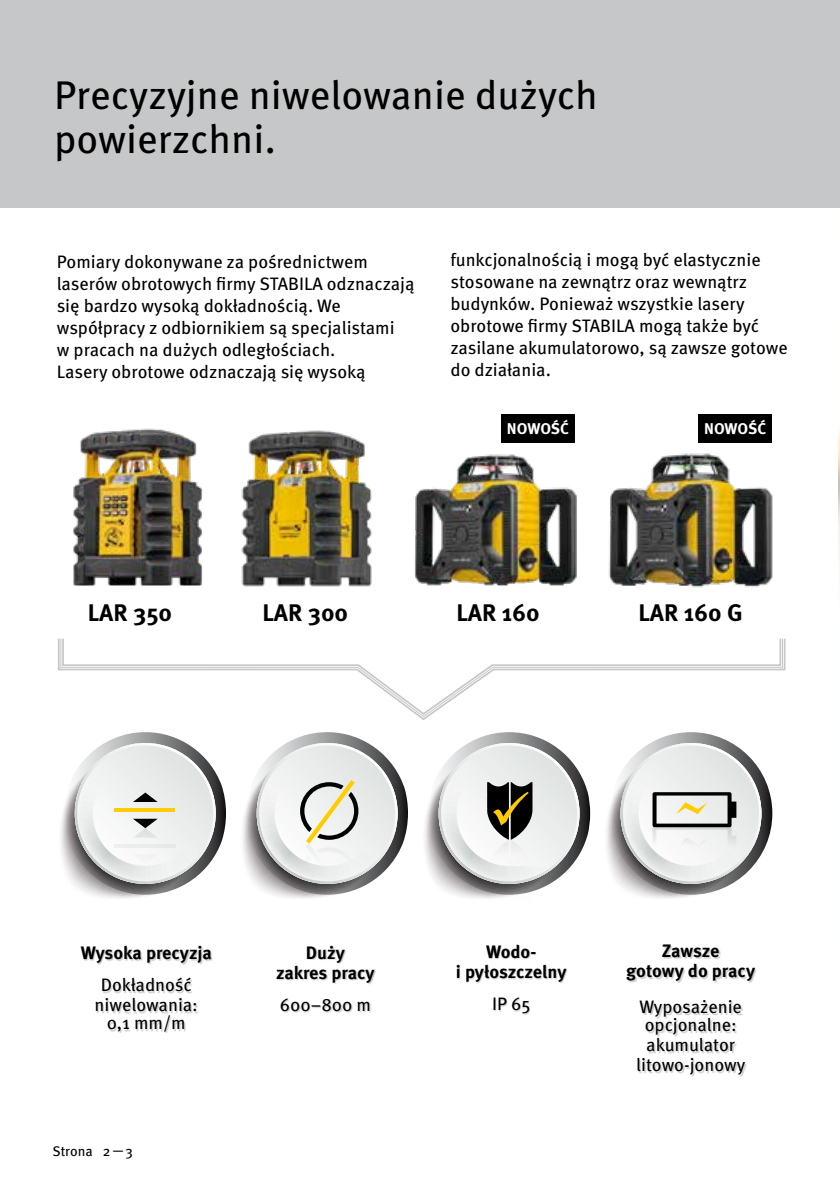
<style>
.page{position:relative;width:840px;height:1191px;background:#fff}
.page>*{position:absolute;margin:0;border:0;box-sizing:border-box;transform-origin:0 0}
.t1{font:40px/44px "Meta Pro";color:#000}
.t2{font:700 24px "Meta Pro";color:#000}
.t3{font:18px/22px "Meta Pro";letter-spacing:-.005em;color:#000}
.t4{font:700 18px/20px "Meta Pro";letter-spacing:-.005em;color:#000;text-align:center}
.t5{font:700 15.6px "Meta Pro";letter-spacing:-.01em;color:#fff}
.t6{font:14px "Meta Pro";letter-spacing:-.005em;color:#000}
</style>
<div class="page">
<img style="left:838px;top:207px;width:1px;height:344px">
<div style="left:0;top:0;width:839px;height:207px;background:#c6c7c8"></div>
<svg style="left:424px;top:732px;width:166px;height:166px"></svg>
<svg style="left:61px;top:732px;width:165px;height:166px"></svg>
<hr style="left:114px;top:844px;width:61px;height:3px;background:#eaebeb">
<svg style="left:606px;top:732px;width:165px;height:166px"></svg>
<img style="left:608px;top:453px;width:165px;height:135px">
<img style="left:415px;top:454px;width:162px;height:132px">
<svg style="left:58px;top:638px;width:727px;height:82px"></svg>
<img style="left:241px;top:430px;width:131px;height:157px">
<img style="left:73px;top:428px;width:130px;height:157px">
<div style="left:277px;top:947px;width:99px;height:65px;background:#000;opacity:.2"></div>
<svg style="left:243px;top:732px;width:165px;height:166px"></svg>
<div style="left:82px;top:947px;width:130px;height:86px;background:#000;opacity:.2"></div>
<div style="left:457px;top:946px;width:110px;height:68px;background:#000;opacity:.2"></div>
<div style="left:627px;top:946px;width:129px;height:130px;background:#000;opacity:.2"></div>
<div style="left:698px;top:414px;width:73px;height:28px;background:#000"></div>
<div style="left:501px;top:414px;width:73px;height:28px;background:#000"></div>
<h1 class="t1" style="left:54px;top:70px;width:545px">Precyzyjne niwelowanie dużych powierzchni.</h1>
<p class="t3" style="left:57px;top:250px;width:359px">Pomiary dokonywane za pośrednictwem laserów obrotowych firmy STABILA odznaczają się bardzo wysoką dokładnością. We współpracy z odbiornikiem są specjalistami<br>w pracach na dużych odległościach.<br>Lasery obrotowe odznaczają się wysoką</p>
<p class="t3" style="left:450px;top:247px;width:338px">funkcjonalnością i mogą być elastycznie stosowane na zewnątrz oraz wewnątrz budynków. Ponieważ wszystkie lasery obrotowe firmy STABILA mogą także być zasilane akumulatorowo, są zawsze gotowe do działania.</p>
<p class="t5" style="left:506px;top:416px;width:64px">NOWOŚĆ</p>
<p class="t5" style="left:703px;top:416px;width:64px">NOWOŚĆ</p>
<h2 class="t2" style="left:88px;top:593px;width:86px">LAR 350</h2>
<h2 class="t2" style="left:262px;top:593px;width:87px">LAR 300</h2>
<h2 class="t2" style="left:456px;top:593px;width:85px">LAR 160</h2>
<h2 class="t2" style="left:638px;top:593px;width:106px">LAR 160 G</h2>
<p class="t4" style="left:81px;top:942px;width:133px">Wysoka precyzja</p>
<p class="t3" style="left:95px;top:973px;width:105px;line-height:20px;text-align:center">Dokładność niwelowania:</p>
<p class="t3" style="left:107px;top:1010px;width:81px">0,1 mm/m</p>
<p class="t6" style="left:52px;top:1140px;width:42px">Strona</p>
<p class="t6" style="left:103px;top:1140px;width:32px">2—3</p>
<p class="t4" style="left:276px;top:941px;width:100px">Duży<br>zakres pracy</p>
<p class="t3" style="left:279px;top:992px;width:93px">600–800 m</p>
<p class="t4" style="left:455px;top:940px;width:112px">Wodo-<br>i pyłoszczelny</p>
<p class="t3" style="left:491px;top:991px;width:40px">IP 65</p>
<p class="t4" style="left:626px;top:940px;width:130px">Zawsze<br>gotowy do pracy</p>
<p class="t3" style="left:639px;top:996px;width:104px;line-height:18px">Wyposażenie opcjonalne:</p>
<p class="t3" style="left:636px;top:1033px;width:111px;line-height:20px;text-align:center">akumulator litowo-jonowy</p>
</div>
